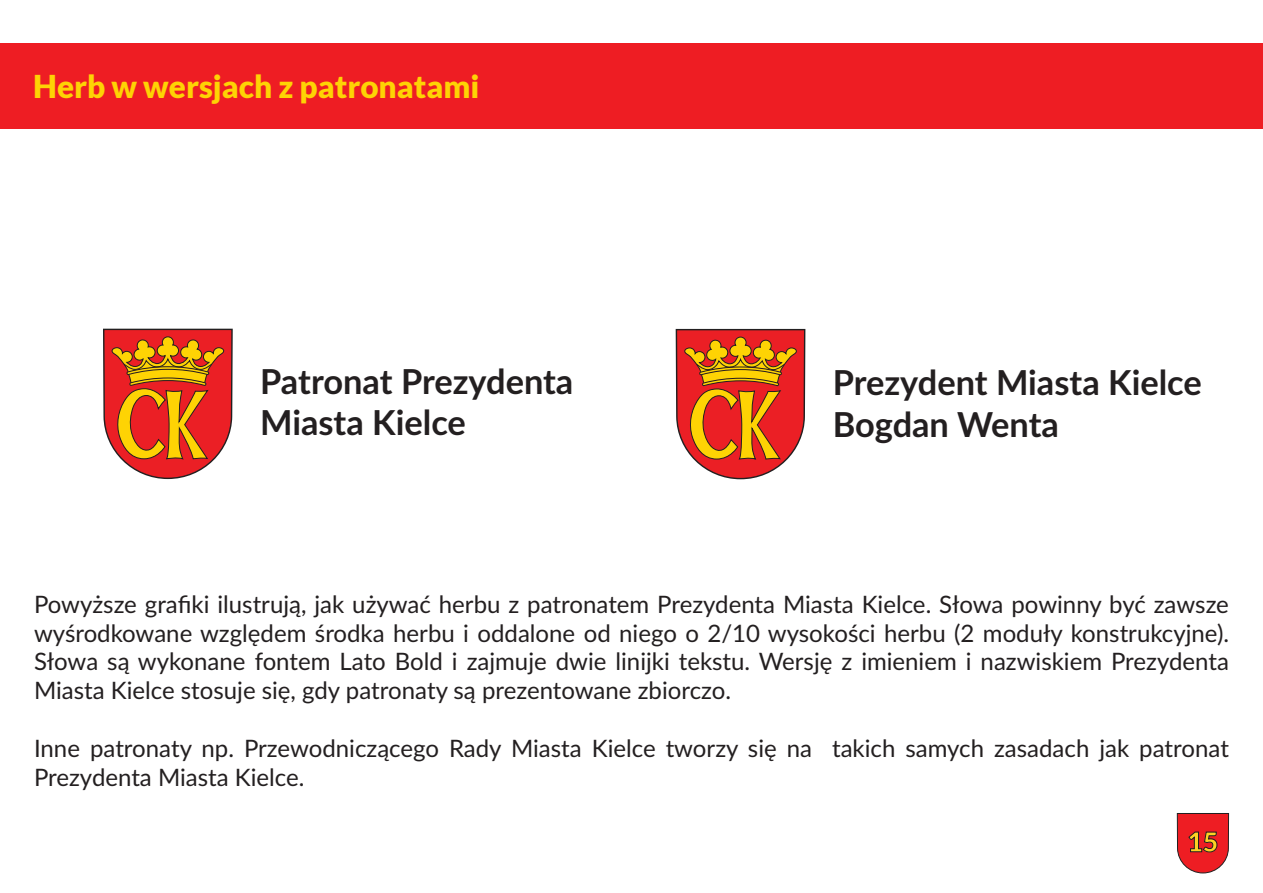
<style>
.page{position:relative;width:1263px;height:893px;background:#fff}
.page>*{position:absolute;margin:0;border:0;box-sizing:border-box;transform-origin:0 0}
.t1{font:700 34.35px/41.2px "Lato";color:#231f20}
.t2{font:900 31.5px "Lato";color:#fed304}
.t3{font:900 27px "Lato";color:#fdd323}
.t4{font:24px/28.8px "Lato";color:#231f20;text-align:justify}
</style>
<div class="page">
<div style="left:0;top:44px;width:1263px;height:85px;background:#ee1d23"></div>
<svg style="left:1177px;top:813px;width:52px;height:60px;background:#d83035"></svg>
<svg style="left:103px;top:328px;width:130px;height:152px;background:#da6033"></svg>
<svg style="left:675px;top:328px;width:131px;height:152px;background:#dc6135"></svg>
<h2 class="t2" style="left:33px;top:68px;width:448px">Herb w wersjach z patronatami</h2>
<h1 class="t1" style="left:260px;top:359px;width:315px">Patronat Prezydenta<br>Miasta Kielce</h1>
<h1 class="t1" style="left:833px;top:361px;width:371px">Prezydent Miasta Kielce<br>Bogdan Wenta</h1>
<p class="t4" style="left:34px;top:589px;width:1196px">Powyższe grafiki ilustrują, jak używać herbu z patronatem Prezydenta Miasta Kielce. Słowa powinny być zawsze wyśrodkowane względem środka herbu i oddalone od niego o 2/10 wysokości herbu (2 moduły konstrukcyjne).<br>Słowa są wykonane fontem Lato Bold i zajmuje dwie linijki tekstu. Wersję z imieniem i nazwiskiem Prezydenta Miasta Kielce stosuje się, gdy patronaty są prezentowane zbiorczo.</p>
<p class="t4" style="left:34px;top:733px;width:1196px">Inne patronaty np. Przewodniczącego Rady Miasta Kielce tworzy się na takich samych zasadach jak patronat<br>Prezydenta Miasta Kielce.</p>
<p class="t3" style="left:1187px;top:826px;width:33px">15</p>
</div>
